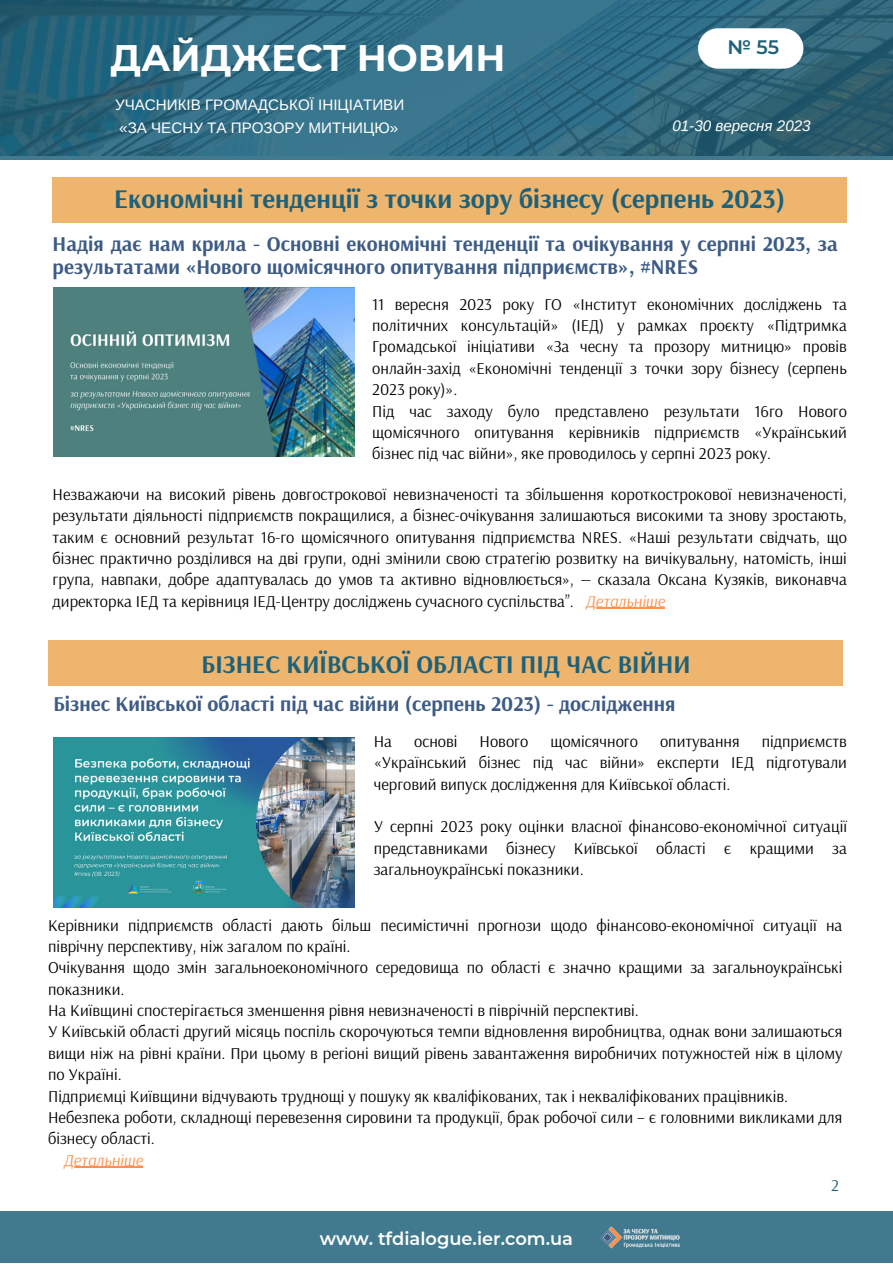
<style>
.page{position:relative;width:893px;height:1264px;background:#fff}
.page>*{position:absolute;margin:0;border:0;box-sizing:border-box;transform-origin:0 0}
.t1{font:700 36.9px "Montserrat";color:#fff}
.t2{font:700 26.85px "Arsenal";color:#1d617a}
.t3{font:700 25.35px "Arsenal";color:#1d617a}
.t4{font:700 21px/23.5px "Arsenal";color:#3d5b84}
.t5{font:600 19.5px "Montserrat";color:#1d617a}
.t6{font:600 17.85px "Montserrat";color:#fff}
.t7{font:16.5px/21.3px "Arsenal";color:#000;text-align:justify}
.t8{font:italic 16.5px "Arsenal";color:#ff914d}
.t9{font:16.5px "Arsenal";color:#1d617a}
.t10{font:15.15px "Arimo";color:#fff}
.t11{font:italic 15.15px "Arimo";color:#fff}
.s1{font-style:italic;color:#ff914d}
</style>
<div class="page">
<svg style="left:0;top:0;width:892px;height:160px;background:#2e6980"></svg>
<div style="left:698px;top:28px;width:105px;height:41px;background:#fff;border-radius:20px"></div>
<div style="left:0;top:1211px;width:892px;height:51px;background:#417a8f"></div>
<div style="left:53px;top:177px;width:793px;height:46px;background:#eeb56e"></div>
<img style="left:600px;top:1226px;width:80px;height:23px">
<div style="left:49px;top:640px;width:794px;height:45px;background:#eeb56e"></div>
<img style="left:53px;top:287px;width:302px;height:170px">
<img style="left:53px;top:737px;width:302px;height:170px">
<hr style="left:585px;top:608px;width:80px;height:1px;background:#ff914d">
<hr style="left:63px;top:1166px;width:80px;height:1px;background:#ff914d">
<p class="t1" style="left:110px;top:35px;width:396px">ДАЙДЖЕСТ НОВИН</p>
<p class="t10" style="left:115px;top:97px;width:291px">УЧАСНИКІВ ГРОМАДСЬКОЇ ІНІЦІАТИВИ</p>
<p class="t10" style="left:119px;top:119px;width:280px">«ЗА ЧЕСНУ ТА ПРОЗОРУ МИТНИЦЮ»</p>
<p class="t11" style="left:672px;top:117px;width:140px">01-30 вересня 2023</p>
<p class="t5" style="left:727px;top:35px;width:53px">№ 55</p>
<p class="t2" style="left:114px;top:181px;width:672px">Економічні тенденції з точки зору бізнесу (серпень 2023)</p>
<p class="t4" style="left:53px;top:231px;width:786px">Надія дає нам крила - Основні економічні тенденції та очікування у серпні 2023, за результатами «Нового щомісячного опитування підприємств», #NRES</p>
<p class="t7" style="left:372px;top:293px;width:476px">11 вересня 2023 року ГО «Інститут економічних досліджень та політичних консультацій» (ІЕД) у рамках проєкту «Підтримка Громадської ініціативи «За чесну та прозору митницю» провів онлайн-захід «Економічні тенденції з точки зору бізнесу (серпень 2023 року)».</p>
<p class="t7" style="left:372px;top:400px;width:476px">Під час заходу було представлено результати 16го Нового щомісячного опитування керівників підприємств «Український бізнес під час війни», яке проводилось у серпні 2023 року.</p>
<p class="t7" style="left:53px;top:483px;width:795px">Незважаючи на високий рівень довгострокової невизначеності та збільшення короткострокової невизначеності, результати діяльності підприємств покращилися, а бізнес-очікування залишаються високими та знову зростають, таким є основний результат 16-го щомісячного опитування підприємства NRES. «Наші результати свідчать, що бізнес практично розділився на дві групи, одні змінили свою стратегію розвитку на вичікувальну, натомість, інші група, навпаки, добре адаптувалась до умов та активно відновлюється», — сказала Оксана Кузяків, виконавча директорка ІЕД та керівниця ІЕД-Центру досліджень сучасного суспільства”. <span class="s1">Детальніше</span></p>
<p class="t3" style="left:201px;top:647px;width:490px">БІЗНЕС КИЇВСЬКОЇ ОБЛАСТІ ПІД ЧАС ВІЙНИ</p>
<p class="t4" style="left:53px;top:691px;width:623px">Бізнес Київської області під час війни (серпень 2023) - дослідження</p>
<p class="t7" style="left:374px;top:730px;width:20px">На</p>
<p class="t7" style="left:414px;top:730px;width:45px">основі</p>
<p class="t7" style="left:479px;top:730px;width:50px">Нового</p>
<p class="t7" style="left:550px;top:730px;width:89px">щомісячного</p>
<p class="t7" style="left:660px;top:730px;width:81px">опитування</p>
<p class="t7" style="left:374px;top:730px;width:474px;text-indent:388px">підприємств «Український бізнес під час війни» експерти ІЕД підготували черговий випуск дослідження для Київської області.</p>
<p class="t7" style="left:374px;top:815px;width:474px">У серпні 2023 року оцінки власної фінансово-економічної ситуації представниками бізнесу Київської області є кращими за загальноукраїнські показники.</p>
<p class="t7" style="left:48px;top:913px;width:795px">Керівники підприємств області дають більш песимістичні прогнози щодо фінансово-економічної ситуації на піврічну перспективу, ніж загалом по країні.</p>
<p class="t7" style="left:48px;top:956px;width:795px">Очікування щодо змін загальноекономічного середовища по області є значно кращими за загальноукраїнські показники.</p>
<p class="t7" style="left:48px;top:999px;width:592px">На Київщині спостерігається зменшення рівня невизначеності в піврічній перспективі.</p>
<p class="t7" style="left:48px;top:1020px;width:795px">У Київській області другий місяць поспіль скорочуються темпи відновлення виробництва, однак вони залишаються вищи ніж на рівні країни. При цьому в регіоні вищий рівень завантаження виробничих потужностей ніж в цілому по Україні.</p>
<p class="t7" style="left:48px;top:1084px;width:741px">Підприємці Київщини відчувають труднощі у пошуку як кваліфікованих, так і некваліфікованих працівників.</p>
<p class="t7" style="left:48px;top:1106px;width:795px">Небезпека роботи, складнощі перевезення сировини та продукції, брак робочої сили – є головними викликами для бізнесу області.</p>
<p class="t8" style="left:63px;top:1149px;width:81px">Детальніше</p>
<p class="t6" style="left:319px;top:1227px;width:255px">www. tfdialogue.ier.com.ua</p>
<p class="t9" style="left:831px;top:1174px;width:9px">2</p>
</div>
